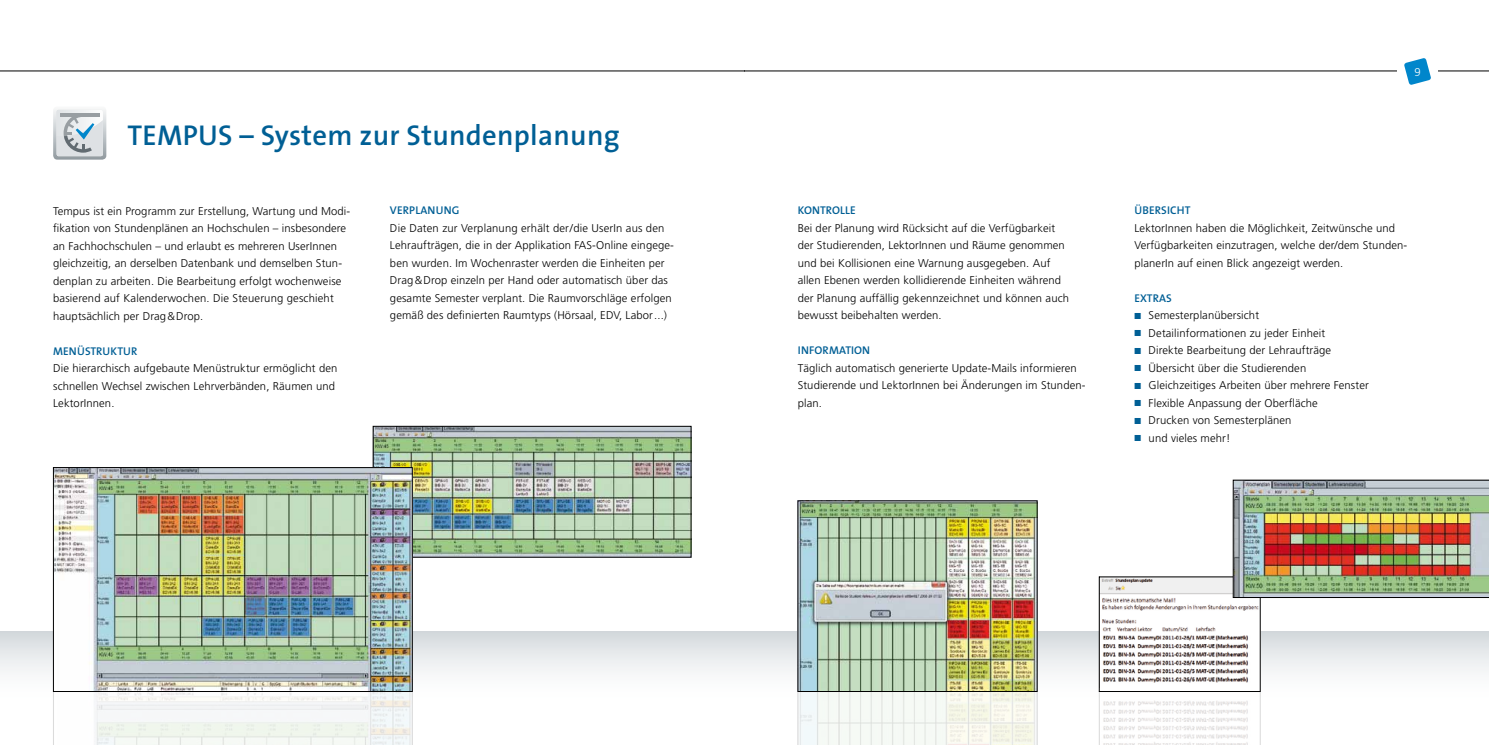
<style>
.page{position:relative;width:1489px;height:745px;background:#fff}
.page>*{position:absolute;margin:0;border:0;box-sizing:border-box;transform-origin:0 0}
.t1{font:600 28.75px "The Sans";letter-spacing:.01em;color:#005f95}
.t2{font:300 11.25px/17.5px "Frutiger";letter-spacing:.01em;color:#000}
.t3{font:600 11.25px "The Sans";letter-spacing:.01em;color:#005f95}
.t4{font:300 11.25px "Frutiger";color:#fff}
.s1{color:#005f95}
</style>
<div class="page">
<hr style="left:0;top:71px;width:744px;height:1px;background:#000">
<hr style="left:744px;top:71px;width:744px;height:1px;background:#000">
<svg style="left:53px;top:109px;width:53px;height:50px;background:#c6ced3"></svg>
<div style="left:1397px;top:67px;width:40px;height:7px;background:#fff"></div>
<svg style="left:1404px;top:58px;width:27px;height:27px"></svg>
<div style="left:0;top:631px;width:1488px;height:71px;background:linear-gradient(to bottom,#d7dcdf,#fff)"></div>
<img style="left:372px;top:425px;width:319px;height:132px">
<svg style="left:53px;top:691px;width:360px;height:53px"></svg>
<img style="left:53px;top:467px;width:360px;height:224px">
<svg style="left:797px;top:691px;width:240px;height:53px"></svg>
<img style="left:797px;top:500px;width:240px;height:191px">
<img style="left:1098px;top:479px;width:390px;height:265px">
<h1 class="t1" style="left:128px;top:111px;width:493px">TEMPUS – SYSTEM ZUR STUNDENPLANUNG</h1>
<p class="t2" style="left:53px;top:202px;width:298px">Tempus ist ein Programm zur Erstellung, Wartung und Modi&shy;fikation von Stundenplänen an Hochschulen – insbesondere an Fachhochschulen – und erlaubt es mehreren UserInnen gleichzeitig, an derselben Datenbank und demselben Stun&shy;denplan zu arbeiten. Die Bearbeitung erfolgt wochenweise basierend auf Kalenderwochen. Die Steuerung geschieht hauptsächlich per Drag&amp;Drop.</p>
<p class="t3" style="left:53px;top:341px;width:86px">MEN ÜSTRUKTUR</p>
<p class="t2" style="left:53px;top:359px;width:286px">Die hierarchisch aufgebaute Menüstruktur ermöglicht den schnellen Wechsel zwischen Lehrverbänden, Räumen und<br>LektorInnen.</p>
<p class="t3" style="left:390px;top:201px;width:27px">VERPLAN</p>
<p class="t3" style="left:435px;top:201px;width:25px">UNG</p>
<p class="t2" style="left:390px;top:219px;width:285px">Die Daten zur Verplanung erhält der/die UserIn aus den Lehraufträgen, die in der Applikation FAS-Online eingege&shy;ben wurden. Im Wochenraster werden die Einheiten per Drag&amp;Drop einzeln per Hand oder automatisch über das gesamte Semester verplant. Die Raumvorschläge erfolgen gemäß des definierten Raumtyps (Hörsaal, EDV, Labor...)</p>
<p class="t4" style="left:1414px;top:65px;width:8px">9</p>
<p class="t3" style="left:797px;top:201px;width:15px">KONT</p>
<p class="t3" style="left:825px;top:201px;width:13px">ROLLE</p>
<p class="t2" style="left:797px;top:219px;width:273px">Bei der Planung wird Rücksicht auf die Verfügbarkeit der Studierenden, LektorInnen und Räume genommen und bei Kollisionen eine Warnung ausgegeben. Auf allen Ebenen werden kollidierende Einheiten während der Planung auffällig gekennzeichnet und können auch bewusst beibehalten werden.</p>
<p class="t3" style="left:797px;top:341px;width:12px">INFO</p>
<p class="t3" style="left:822px;top:341px;width:15px">RMATION</p>
<p class="t2" style="left:797px;top:359px;width:289px">Täglich automatisch generierte Update-Mails informieren<br>Studierende und LektorInnen bei Änderungen im Stunden&shy;plan.</p>
<p class="t3" style="left:1134px;top:201px;width:34px">ÜBERSICHT</p>
<p class="t2" style="left:1134px;top:219px;width:273px">LektorInnen haben die Möglichkeit, Zeitwünsche und<br>Verfügbarkeiten einzutragen, welche der/dem Stunden&shy;planerIn auf einen Blick angezeigt werden.</p>
<p class="t3" style="left:1134px;top:288px;width:32px">EXTRAS</p>
<p class="t2" style="left:1134px;top:306px;width:126px"><span class="s1">■</span> Semesterplanübersicht</p>
<p class="t2" style="left:1134px;top:324px;width:192px"><span class="s1">■</span> Detailinformationen zu jeder Einheit</p>
<p class="t2" style="left:1134px;top:341px;width:198px"><span class="s1">■</span> Direkte Bearbeitung der Lehraufträge</p>
<p class="t2" style="left:1134px;top:359px;width:173px"><span class="s1">■</span> Übersicht über die Studierenden</p>
<p class="t2" style="left:1134px;top:376px;width:236px"><span class="s1">■</span> Gleichzeitiges Arbeiten über mehrere Fenster</p>
<p class="t2" style="left:1134px;top:394px;width:185px"><span class="s1">■</span> Flexible Anpassung der Oberfläche</p>
<p class="t2" style="left:1134px;top:411px;width:159px"><span class="s1">■</span> Drucken von Semesterplänen</p>
<p class="t2" style="left:1134px;top:429px;width:97px"><span class="s1">■</span> und vieles mehr!</p>
</div>
